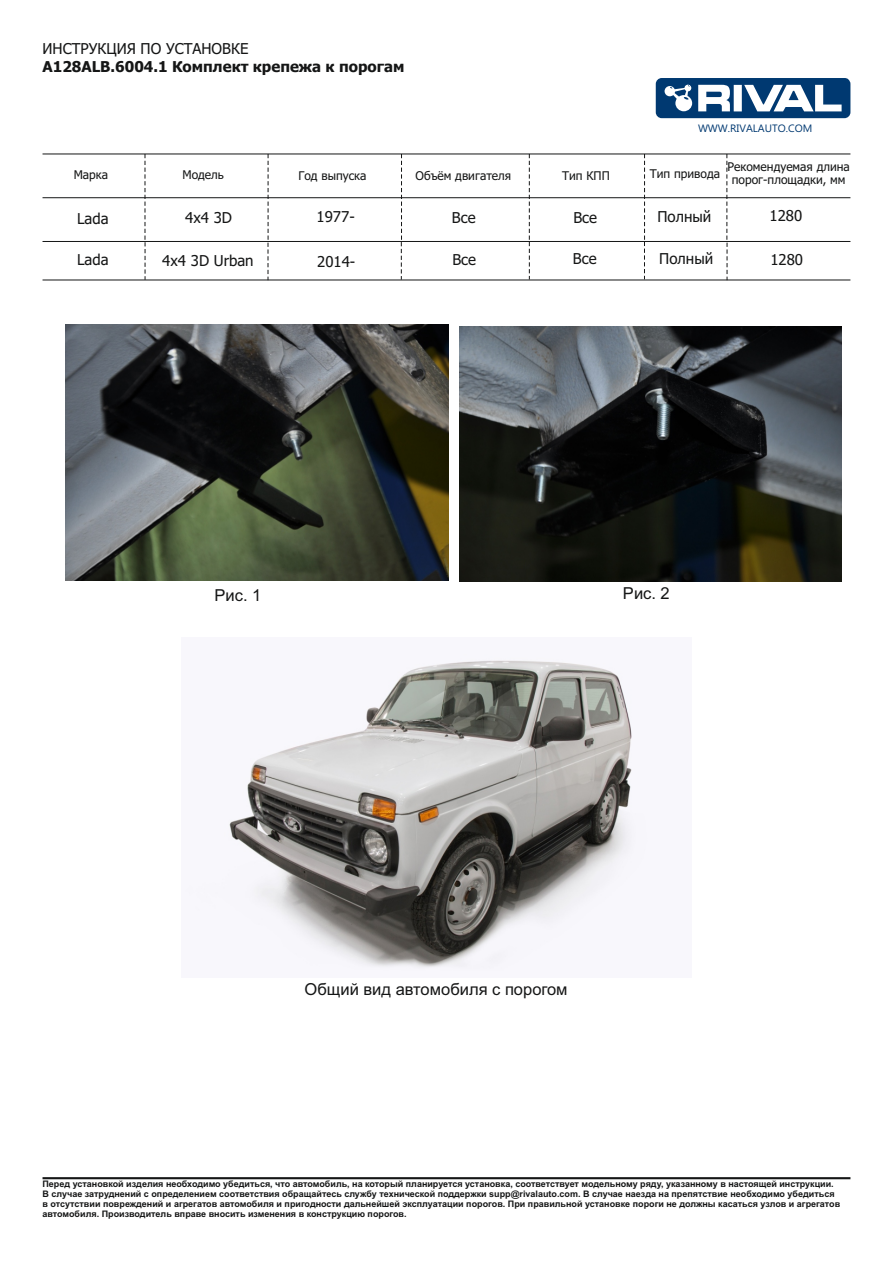
<style>
.page{position:relative;width:893px;height:1263px;background:#fff}
.page>*{position:absolute;margin:0;border:0;box-sizing:border-box;transform-origin:0 0}
.t1{font:16.5px "Arial";color:#151616}
.t2{font:15px "Tahoma";color:#151616}
.t3{font:700 15px "Tahoma";color:#151616}
.t4{font:12px/13px "Tahoma";color:#151616;text-align:center}
.t5{font:10.65px "Ebrima";color:#003971}
.t6{font:700 9px/10.1px "Arial";color:#151616}
</style>
<div class="page">
<hr style="left:43px;top:1177px;width:807px;height:2px;background:#151616">
<svg style="left:656px;top:78px;width:194px;height:40px"></svg>
<img style="left:65px;top:325px;width:383px;height:255px">
<img style="left:459px;top:326px;width:383px;height:255px">
<img style="left:229px;top:660px;width:407px;height:309px">
<hr style="left:43px;top:154px;width:807px;height:1px;background:#151616">
<hr style="left:43px;top:241px;width:807px;height:1px;background:#151616">
<hr style="left:43px;top:197px;width:807px;height:1px;background:#151616">
<hr style="left:43px;top:280px;width:807px;height:1px;background:#151616">
<svg style="left:145px;top:154px;width:1px;height:126px"></svg>
<svg style="left:268px;top:154px;width:1px;height:126px"></svg>
<svg style="left:401px;top:155px;width:1px;height:125px"></svg>
<svg style="left:529px;top:154px;width:1px;height:125px"></svg>
<svg style="left:644px;top:155px;width:1px;height:124px"></svg>
<svg style="left:726px;top:154px;width:2px;height:126px"></svg>
<h2 class="t2" style="left:43px;top:42px;width:207px">ИНСТРУКЦИЯ ПО УСТАНОВКЕ</h2>
<h2 class="t3" style="left:43px;top:60px;width:363px">A128ALB.6004.1 Комплект крепежа к порогам</h2>
<p class="t5" style="left:698px;top:125px;width:116px">WWW.RIVALAUTO.COM</p>
<h3 class="t4" style="left:727px;top:162px;width:124px">Рекомендуемая длина порог-площадки, мм</h3>
<h2 class="t2" style="left:769px;top:210px;width:34px">1280</h2>
<h3 class="t4" style="left:74px;top:169px;width:36px">Марка</h3>
<h3 class="t4" style="left:182px;top:169px;width:43px">Модель</h3>
<h3 class="t4" style="left:298px;top:170px;width:70px">Год выпуска</h3>
<h3 class="t4" style="left:416px;top:170px;width:97px">Объём двигателя</h3>
<h3 class="t4" style="left:562px;top:170px;width:49px">Тип КПП</h3>
<h3 class="t4" style="left:650px;top:169px;width:72px">Тип привода</h3>
<h2 class="t2" style="left:77px;top:213px;width:33px">Lada</h2>
<h2 class="t2" style="left:317px;top:211px;width:40px">1977-</h2>
<h2 class="t2" style="left:452px;top:211px;width:25px">Все</h2>
<h2 class="t2" style="left:573px;top:211px;width:25px">Все</h2>
<h2 class="t2" style="left:657px;top:211px;width:55px">Полный</h2>
<h2 class="t2" style="left:185px;top:212px;width:48px">4х4 3D</h2>
<h2 class="t2" style="left:162px;top:254px;width:93px">4х4 3D Urban</h2>
<h2 class="t2" style="left:77px;top:253px;width:33px">Lada</h2>
<h2 class="t2" style="left:317px;top:256px;width:40px">2014-</h2>
<h2 class="t2" style="left:452px;top:254px;width:25px">Все</h2>
<h2 class="t2" style="left:573px;top:253px;width:25px">Все</h2>
<h2 class="t2" style="left:659px;top:252px;width:55px">Полный</h2>
<h2 class="t2" style="left:770px;top:254px;width:34px">1280</h2>
<h1 class="t1" style="left:215px;top:589px;width:48px">Рис. 1</h1>
<h1 class="t1" style="left:623px;top:587px;width:48px">Рис. 2</h1>
<h1 class="t1" style="left:305px;top:983px;width:265px">Общий вид автомобиля с порогом</h1>
<p class="t6" style="left:43px;top:1180px;width:799px">Перед установкой изделия необходимо убедиться, что автомобиль, на который планируется установка, соответствует модельному ряду, указанному в настоящей инструкции.<br>В случае затруднений с определением соответствия обращайтесь службу технической поддержки supp@rivalauto.com. В случае наезда на препятствие необходимо убедиться в отсутствии повреждений и агрегатов автомобиля и пригодности дальнейшей эксплуатации порогов. При правильной установке пороги не должны касаться узлов и агрегатов автомобиля. Производитель вправе вносить изменения в конструкцию порогов.</p>
</div>
